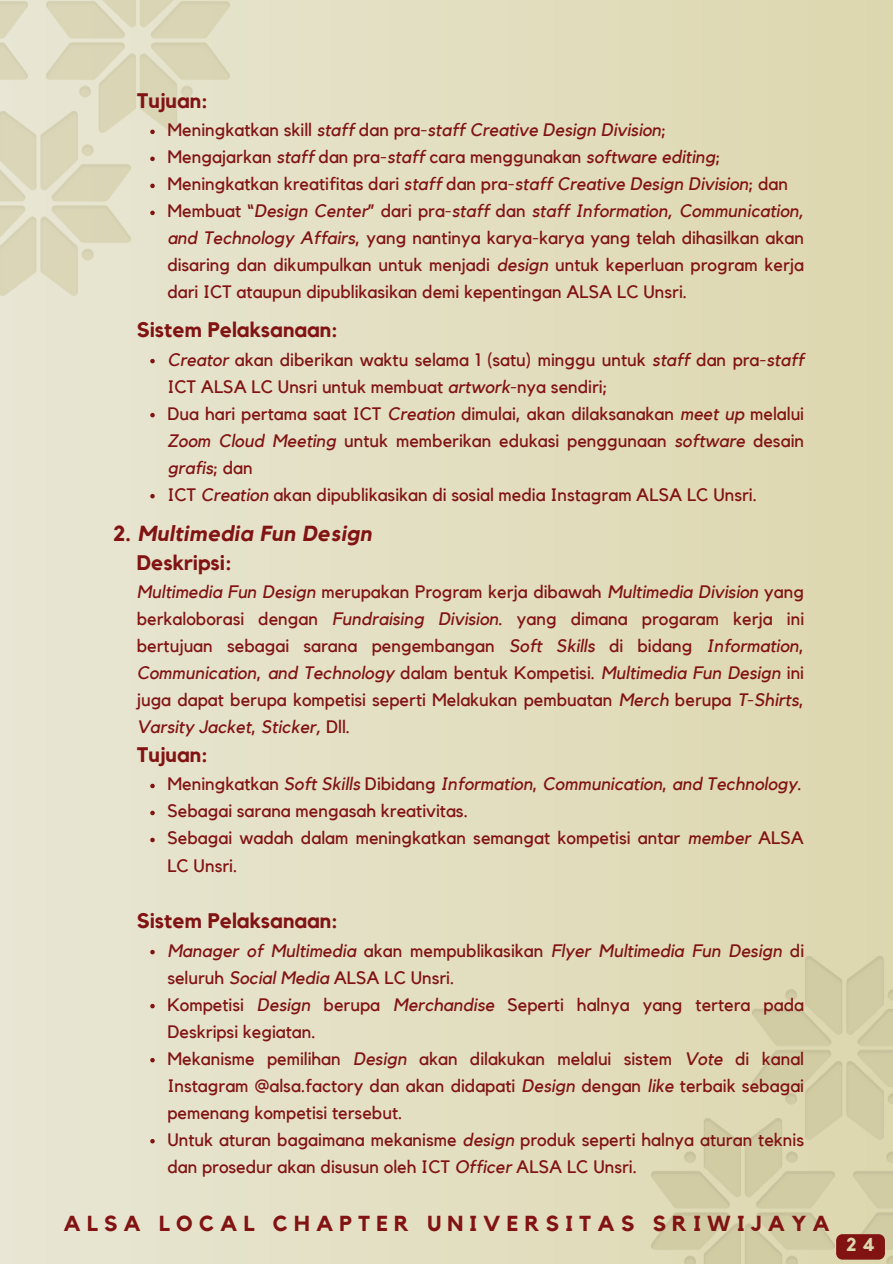
<style>
.page{position:relative;width:893px;height:1264px;background:#fff}
.page>*{position:absolute;margin:0;border:0;box-sizing:border-box;transform-origin:0 0}
.t1{font:italic 700 21.75px "Kollektif";letter-spacing:.02em;color:#811313}
.t2{font:700 21.6px "Kollektif";letter-spacing:.285em;color:#811313}
.t3{font:700 21px "Kollektif";color:#811313}
.t4{font:700 18.6px "Kollektif";color:#ddd7ae}
.t5{font:18px/27px "Kollektif";color:#811313;text-align:justify}
.t6{font:italic 18px/27px "Kollektif";color:#811313}
.s1{font-style:normal}
.s2{font-style:italic}
</style>
<div class="page">
<div style="left:0;top:0;width:892px;height:1263px;background:linear-gradient(to right,#e8e6d4,#ddd7ae)"></div>
<img style="left:752px;top:956px;width:140px;height:183px">
<img style="left:853px;top:1118px;width:39px;height:145px">
<img style="left:651px;top:1118px;width:183px;height:145px">
<img style="left:0;top:0;width:28px;height:112px">
<img style="left:46px;top:0;width:184px;height:132px">
<img style="left:0;top:112px;width:130px;height:183px">
<svg style="left:150px;top:130px;width:5px;height:4px"></svg>
<svg style="left:150px;top:157px;width:5px;height:4px"></svg>
<svg style="left:150px;top:184px;width:5px;height:4px"></svg>
<svg style="left:150px;top:211px;width:5px;height:4px"></svg>
<svg style="left:150px;top:359px;width:5px;height:4px"></svg>
<svg style="left:150px;top:413px;width:5px;height:4px"></svg>
<svg style="left:150px;top:494px;width:5px;height:4px"></svg>
<svg style="left:150px;top:783px;width:5px;height:5px"></svg>
<svg style="left:150px;top:810px;width:5px;height:5px"></svg>
<svg style="left:150px;top:837px;width:5px;height:5px"></svg>
<svg style="left:150px;top:949px;width:5px;height:5px"></svg>
<svg style="left:150px;top:1003px;width:5px;height:5px"></svg>
<svg style="left:150px;top:1057px;width:5px;height:5px"></svg>
<svg style="left:150px;top:1138px;width:5px;height:5px"></svg>
<svg style="left:836px;top:1234px;width:48px;height:25px"></svg>
<p class="t3" style="left:137px;top:91px;width:72px">Tujuan:</p>
<p class="t6" style="left:167px;top:117px;width:500px"><span class="s1">Meningkatkan skill</span> staff <span class="s1">dan pra-</span>staff Creative Design Division<span class="s1">;</span></p>
<p class="t5" style="left:167px;top:144px;width:554px">Mengajarkan <span class="s2">staff</span> dan pra-<span class="s2">staff</span> cara menggunakan <span class="s2">software editing</span>;</p>
<p class="t5" style="left:167px;top:171px;width:622px">Meningkatkan kreatifitas dari <span class="s2">staff</span> dan pra-<span class="s2">staff Creative Design Division</span>; dan</p>
<h2 class="t5" style="left:167px;top:198px;width:638px">Membuat “<span class="s2">Design Center</span>” dari pra-<span class="s2">staff</span> dan <span class="s2">staff Information, Communication, and Technology Affairs</span>, yang nantinya karya-karya yang telah dihasilkan akan disaring dan dikumpulkan untuk menjadi <span class="s2">design</span> untuk keperluan program kerja dari ICT ataupun dipublikasikan demi kepentingan ALSA LC Unsri.</h2>
<p class="t3" style="left:137px;top:320px;width:203px">Sistem Pelaksanaan:</p>
<h2 class="t5" style="left:167px;top:346px;width:638px"><span class="s2">Creator</span> akan diberikan waktu selama 1 (satu) minggu untuk <span class="s2">staff</span> dan pra-<span class="s2">staff<br></span>ICT ALSA LC Unsri untuk membuat <span class="s2">artwork</span>-nya sendiri;</h2>
<p class="t5" style="left:167px;top:400px;width:638px">Dua hari pertama saat ICT <span class="s2">Creation</span> dimulai, akan dilaksanakan <span class="s2">meet up</span> melalui <span class="s2">Zoom Cloud Meeting</span> untuk memberikan edukasi penggunaan <span class="s2">software</span> desain <span class="s2">grafis</span>; dan</p>
<p class="t5" style="left:167px;top:481px;width:591px">ICT <span class="s2">Creation</span> akan dipublikasikan di sosial media Instagram ALSA LC Unsri.</p>
<p class="t1" style="left:113px;top:523px;width:260px"><span class="s1">2.</span> Multimedia Fun Design</p>
<p class="t3" style="left:137px;top:553px;width:96px">Deskripsi:</p>
<p class="t5" style="left:137px;top:579px;width:668px"><span class="s2">Multimedia Fun Design</span> merupakan Program kerja dibawah <span class="s2">Multimedia Division</span> yang berkaloborasi dengan <span class="s2">Fundraising Division</span>. yang dimana progaram kerja ini bertujuan sebagai sarana pengembangan <span class="s2">Soft Skills</span> di bidang <span class="s2">Information</span>, <span class="s2">Communication</span>, <span class="s2">and Technology</span> dalam bentuk Kompetisi. <span class="s2">Multimedia Fun Design</span> ini juga dapat berupa kompetisi seperti Melakukan pembuatan <span class="s2">Merch</span> berupa <span class="s2">T</span>-<span class="s2">Shirts</span>, <span class="s2">Varsity Jacket</span>, <span class="s2">Sticker,</span> Dll.</p>
<p class="t3" style="left:137px;top:745px;width:72px">Tujuan:</p>
<h2 class="t6" style="left:167px;top:771px;width:636px"><span class="s1">Meningkatkan</span> Soft Skills <span class="s1">Dibidang</span> Information<span class="s1">,</span> Communication<span class="s1">,</span> and Technology<span class="s1">.</span></h2>
<p class="t5" style="left:167px;top:798px;width:302px">Sebagai sarana mengasah kreativitas.</p>
<p class="t5" style="left:167px;top:825px;width:638px">Sebagai wadah dalam meningkatkan semangat kompetisi antar <span class="s2">member</span> ALSA<br>LC Unsri.</p>
<h2 class="t3" style="left:137px;top:911px;width:203px">Sistem Pelaksanaan:</h2>
<p class="t6" style="left:167px;top:937px;width:638px">Manager of Multimedia <span class="s1">akan mempublikasikan</span> Flyer Multimedia Fun Design <span class="s1">di seluruh</span> Social Media <span class="s1">ALSA LC Unsri.</span></p>
<p class="t5" style="left:167px;top:991px;width:638px">Kompetisi <span class="s2">Design</span> berupa <span class="s2">Merchandise</span> Seperti halnya yang tertera pada<br>Deskripsi kegiatan.</p>
<p class="t5" style="left:167px;top:1045px;width:638px">Mekanisme pemilihan <span class="s2">Design</span> akan dilakukan melalui sistem <span class="s2">Vote</span> di kanal Instagram @alsa.factory dan akan didapati <span class="s2">Design</span> dengan <span class="s2">like</span> terbaik sebagai pemenang kompetisi tersebut.</p>
<h2 class="t5" style="left:167px;top:1126px;width:638px">Untuk aturan bagaimana mekanisme <span class="s2">design</span> produk seperti halnya aturan teknis dan prosedur akan disusun oleh ICT <span class="s2">Officer</span> ALSA LC Unsri.</h2>
<p class="t2" style="left:63px;top:1213px;width:768px">ALSA LOCAL CHAPTER UNIVERSITAS SRIWIJAYA</p>
<p class="t4" style="left:846px;top:1236px;width:30px">2 4</p>
</div>
